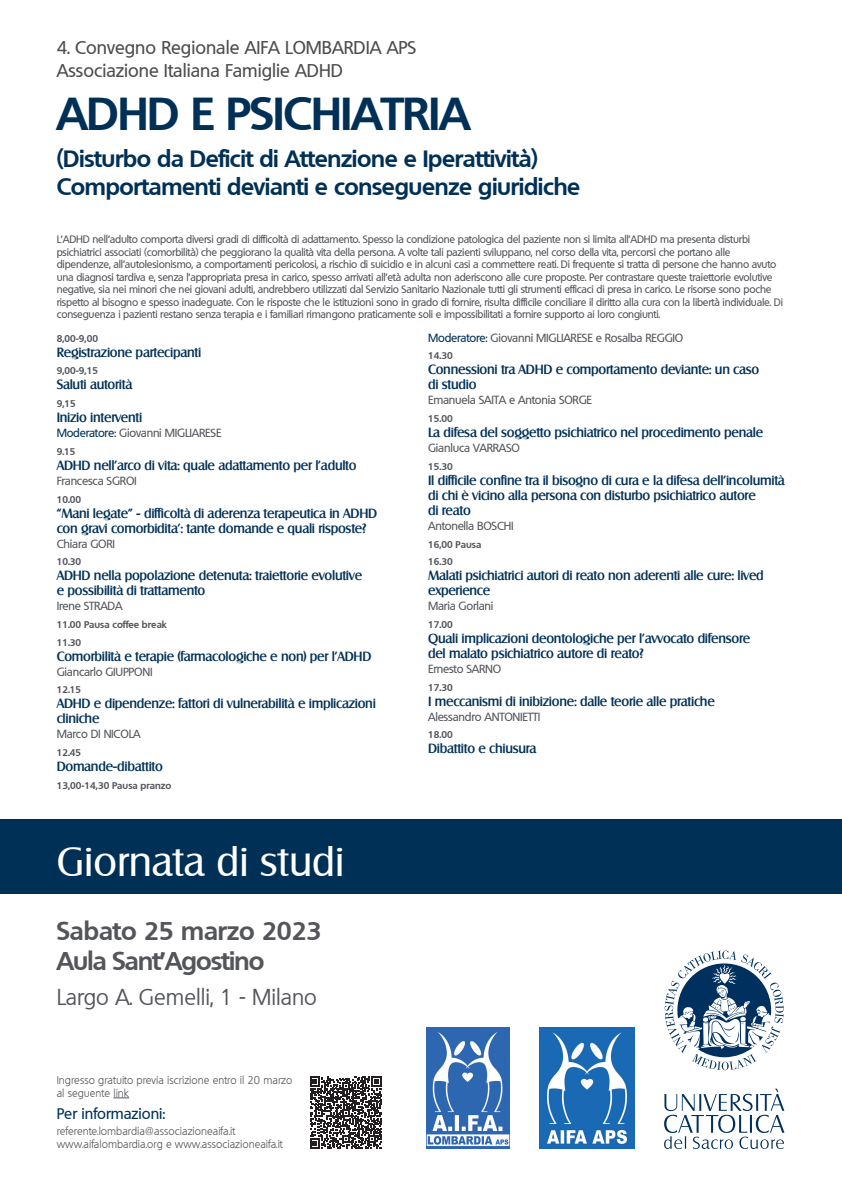
<style>
.page{position:relative;width:842px;height:1191px;background:#fff}
.page>*{position:absolute;margin:0;border:0;box-sizing:border-box;transform-origin:0 0}
.Titolo{font:700 45px "Quebec";letter-spacing:-.015em;color:#003056}
.Evento{font:40px "Salzburg";color:#fff}
.Data{font:700 25px "Quebec";color:#54555a}
.Aula-ora{font:700 25px "Quebec";letter-spacing:-.03em;color:#54555a}
.Sottotitolo{font:700 23px/28px "Quebec";letter-spacing:-.015em;color:#003056}
.Luogo{font:22px "Quebec";color:#54555a}
.Sopratitolo{font:500 18px/23px "Quebec";color:#4b4c4d}
.info_tit{font:500 15px "Quebec";color:#003056}
.Titolo_3{font:500 13px/15px "Salzburg";letter-spacing:-.02em;color:#003056}
.professore{font:500 11.5px "Quebec";letter-spacing:-.02em;color:#54555a}
.info{font:300 11px/13px "Quebec";color:#54555a}
.professore-2{font:500 10.5px/12.5px "Quebec";letter-spacing:-.02em;color:#54555a}
.ora{font:700 9.5px "Quebec";color:#54555a}
.s1{color:#003056}
</style>
<div class="page">
<div style="left:0;top:819px;width:842px;height:75px;background:#003056"></div>
<svg style="left:664px;top:950px;width:120px;height:120px"></svg>
<svg style="left:664px;top:1088px;width:120px;height:61px"></svg>
<svg style="left:113px;top:1097px;width:16px;height:1px"></svg>
<img style="left:426px;top:1027px;width:83px;height:121px">
<img style="left:539px;top:1027px;width:95px;height:121px">
<svg style="left:310px;top:1076px;width:72px;height:72px"></svg>
<p class="Sopratitolo" style="left:57px;top:36px;width:361px">4. Convegno Regionale AIFA LOMBARDIA APS<br>Associazione Italiana Famiglie ADHD</p>
<p class="Titolo" style="left:57px;top:84px;width:415px">ADHD E PSICHIATRIA</p>
<p class="Sottotitolo" style="left:57px;top:144px;width:525px">(Disturbo da Deficit di Attenzione e Iperattività)<br>Comportamenti devianti e conseguenze giuridiche</p>
<p class="professore-2" style="left:57px;top:233px;width:728px">L’ADHD nell’adulto comporta diversi gradi di difficoltà di adattamento. Spesso la condizione patologica del paziente non si limita all’ADHD ma presenta disturbi psichiatrici associati (comorbilità) che peggiorano la qualità vita della persona. A volte tali pazienti sviluppano, nel corso della vita, percorsi che portano alle dipendenze, all’autolesionismo, a comportamenti pericolosi, a rischio di suicidio e in alcuni casi a commettere reati. Di frequente si tratta di persone che hanno avuto una diagnosi tardiva e, senza l’appropriata presa in carico, spesso arrivati all’età adulta non aderiscono alle cure proposte. Per contrastare queste traiettorie evolutive negative, sia nei minori che nei giovani adulti, andrebbero utilizzati dal Servizio Sanitario Nazionale tutti gli strumenti efficaci di presa in carico. Le risorse sono poche rispetto al bisogno e spesso inadeguate. Con le risposte che le istituzioni sono in grado di fornire, risulta difficile conciliare il diritto alla cura con la libertà individuale. Di conseguenza i pazienti restano senza terapia e i familiari rimangono praticamente soli e impossibilitati a fornire supporto ai loro congiunti.</p>
<p class="ora" style="left:57px;top:332px;width:43px">8,00-9,00</p>
<p class="Titolo_3" style="left:57px;top:344px;width:146px">Registrazione partecipanti</p>
<p class="ora" style="left:57px;top:365px;width:43px">9,00-9,15</p>
<p class="Titolo_3" style="left:57px;top:377px;width:77px">Saluti autorità</p>
<p class="ora" style="left:57px;top:397px;width:21px">9,15</p>
<p class="Titolo_3" style="left:57px;top:410px;width:87px">Inizio interventi</p>
<p class="professore" style="left:57px;top:425px;width:166px"><span class="s1">Moderatore:</span> Giovanni MIGLIARESE</p>
<p class="ora" style="left:57px;top:445px;width:20px">9.15</p>
<p class="Titolo_3" style="left:57px;top:458px;width:301px">ADHD nell’arco di vita: quale adattamento per l’adulto</p>
<p class="professore" style="left:57px;top:473px;width:82px">Francesca SGROI</p>
<p class="ora" style="left:57px;top:493px;width:26px">10.00</p>
<p class="Titolo_3" style="left:57px;top:505px;width:322px">“Mani legate” - difficoltà di aderenza terapeutica in ADHD con gravi comorbidita’: tante domande e quali risposte?</p>
<p class="professore" style="left:57px;top:536px;width:60px">Chiara GORI</p>
<p class="ora" style="left:57px;top:555px;width:26px">10.30</p>
<p class="Titolo_3" style="left:57px;top:568px;width:307px">ADHD nella popolazione detenuta: traiettorie evolutive e possibilità di trattamento</p>
<p class="professore" style="left:57px;top:598px;width:67px">Irene STRADA</p>
<p class="ora" style="left:57px;top:618px;width:112px">11.00 Pausa coffee break</p>
<p class="ora" style="left:57px;top:636px;width:26px">11.30</p>
<p class="Titolo_3" style="left:57px;top:648px;width:316px">Comorbilità e terapie (farmacologiche e non) per l’ADHD</p>
<p class="professore" style="left:57px;top:664px;width:97px">Giancarlo GIUPPONI</p>
<p class="ora" style="left:57px;top:683px;width:26px">12.15</p>
<p class="Titolo_3" style="left:57px;top:696px;width:321px">ADHD e dipendenze: fattori di vulnerabilità e implicazioni cliniche</p>
<p class="professore" style="left:57px;top:726px;width:86px">Marco DI NICOLA</p>
<p class="ora" style="left:57px;top:746px;width:26px">12.45</p>
<p class="Titolo_3" style="left:57px;top:759px;width:108px">Domande-dibattito</p>
<p class="ora" style="left:57px;top:779px;width:116px">13,00-14,30 Pausa pranzo</p>
<p class="professore" style="left:428px;top:330px;width:257px"><span class="s1">Moderatore:</span> Giovanni MIGLIARESE e Rosalba REGGIO</p>
<p class="ora" style="left:428px;top:350px;width:26px">14.30</p>
<p class="Titolo_3" style="left:428px;top:362px;width:333px">Connessioni tra ADHD e comportamento deviante: un caso di studio</p>
<p class="professore" style="left:428px;top:393px;width:165px">Emanuela SAITA e Antonia SORGE</p>
<p class="ora" style="left:428px;top:412px;width:26px">15.00</p>
<p class="Titolo_3" style="left:428px;top:425px;width:337px">La difesa del soggetto psichiatrico nel procedimento penale</p>
<p class="professore" style="left:428px;top:440px;width:93px">Gianluca VARRASO</p>
<p class="ora" style="left:428px;top:460px;width:26px">15.30</p>
<p class="Titolo_3" style="left:428px;top:472px;width:358px">Il difficile confine tra il bisogno di cura e la difesa dell’incolumità di chi è vicino alla persona con disturbo psichiatrico autore<br>di reato</p>
<p class="professore" style="left:428px;top:518px;width:87px">Antonella BOSCHI</p>
<p class="ora" style="left:428px;top:538px;width:55px">16,00 Pausa</p>
<p class="ora" style="left:428px;top:555px;width:26px">16.30</p>
<p class="Titolo_3" style="left:428px;top:568px;width:337px">Malati psichiatrici autori di reato non aderenti alle cure: lived experience</p>
<p class="professore" style="left:428px;top:598px;width:67px">Maria Gorlani</p>
<p class="ora" style="left:428px;top:618px;width:26px">17.00</p>
<p class="Titolo_3" style="left:428px;top:631px;width:324px">Quali implicazioni deontologiche per l’avvocato difensore del malato psichiatrico autore di reato?</p>
<p class="professore" style="left:428px;top:661px;width:75px">Ernesto SARNO</p>
<p class="ora" style="left:428px;top:681px;width:26px">17.30</p>
<p class="Titolo_3" style="left:428px;top:693px;width:288px">I meccanismi di inibizione: dalle teorie alle pratiche</p>
<p class="professore" style="left:428px;top:709px;width:114px">Alessandro ANTONIETTI</p>
<p class="ora" style="left:428px;top:728px;width:26px">18.00</p>
<p class="Titolo_3" style="left:428px;top:741px;width:110px">Dibattito e chiusura</p>
<p class="Evento" style="left:57px;top:837px;width:289px">Giornata di studi</p>
<p class="Data" style="left:57px;top:914px;width:266px">Sabato 25 marzo 2023</p>
<p class="Aula-ora" style="left:57px;top:944px;width:209px">Aula Sant’Agostino</p>
<p class="Luogo" style="left:57px;top:983px;width:262px">Largo A. Gemelli, 1 - Milano</p>
<p class="info" style="left:57px;top:1073px;width:237px">Ingresso gratuito previa iscrizione entro il 20 marzo al seguente link</p>
<p class="info_tit" style="left:57px;top:1104px;width:110px">Per informazioni:</p>
<p class="info" style="left:57px;top:1125px;width:180px">referente.lombardia@associazioneaifa.it</p>
<p class="info" style="left:57px;top:1138px;width:228px">www.aifalombardia.org e www.associazioneaifa.it</p>
</div>
